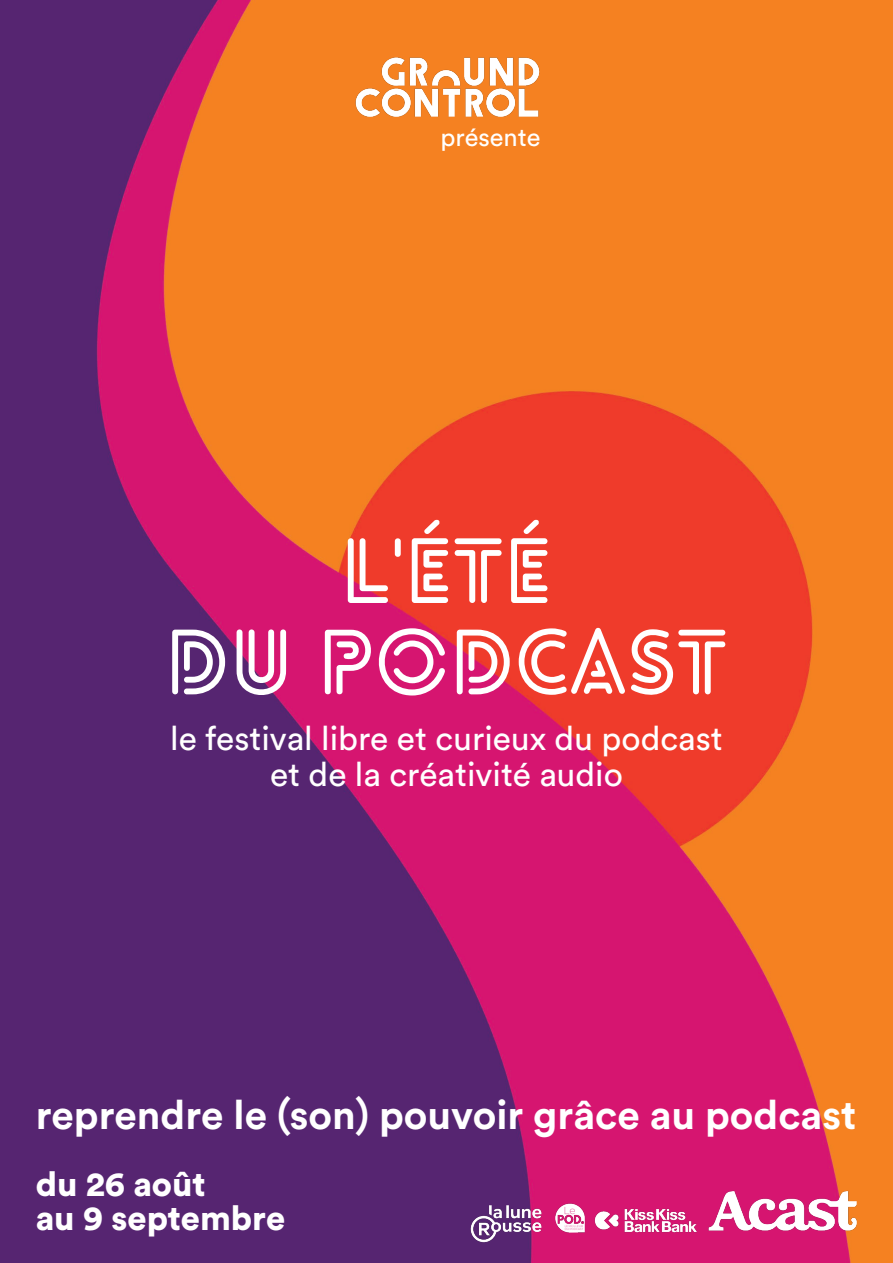
<style>
.page{position:relative;width:893px;height:1263px;background:#fff}
.page>*{position:absolute;margin:0;border:0;box-sizing:border-box;transform-origin:0 0}
.t1{font:700 88.05px "Lovelo Line";color:#fff}
.t2{font:700 40.5px "Circular Std";color:#fff}
.t3{font:900 34.2px "Circular Std";color:#fff}
.t4{font:33.6px "Circular Std";color:#fff}
.t5{font:25.35px "Circular Std";color:#fff}
</style>
<div class="page">
<img style="left:0;top:0;width:893px;height:1263px">
<img style="left:352px;top:54px;width:189px;height:65px">
<img style="left:594px;top:1200px;width:105px;height:41px">
<img style="left:554px;top:1199px;width:32px;height:37px">
<img style="left:706px;top:1179px;width:162px;height:63px">
<img style="left:468px;top:1201px;width:79px;height:44px">
<p class="t5" style="left:440px;top:121px;width:102px">présente</p>
<p class="t1" style="left:341px;top:516px;width:213px">L'ÉTÉ</p>
<p class="t1" style="left:165px;top:608px;width:564px">DU PODCAST</p>
<p class="t4" style="left:170px;top:717px;width:554px">le festival libre et curieux du podcast</p>
<p class="t4" style="left:270px;top:753px;width:354px">et de la créativité audio</p>
<p class="t2" style="left:36px;top:1089px;width:822px">reprendre le (son) pouvoir grâce au podcast</p>
<p class="t3" style="left:36px;top:1161px;width:171px">du 26 août</p>
<p class="t3" style="left:36px;top:1195px;width:251px">au 9 septembre</p>
</div>
